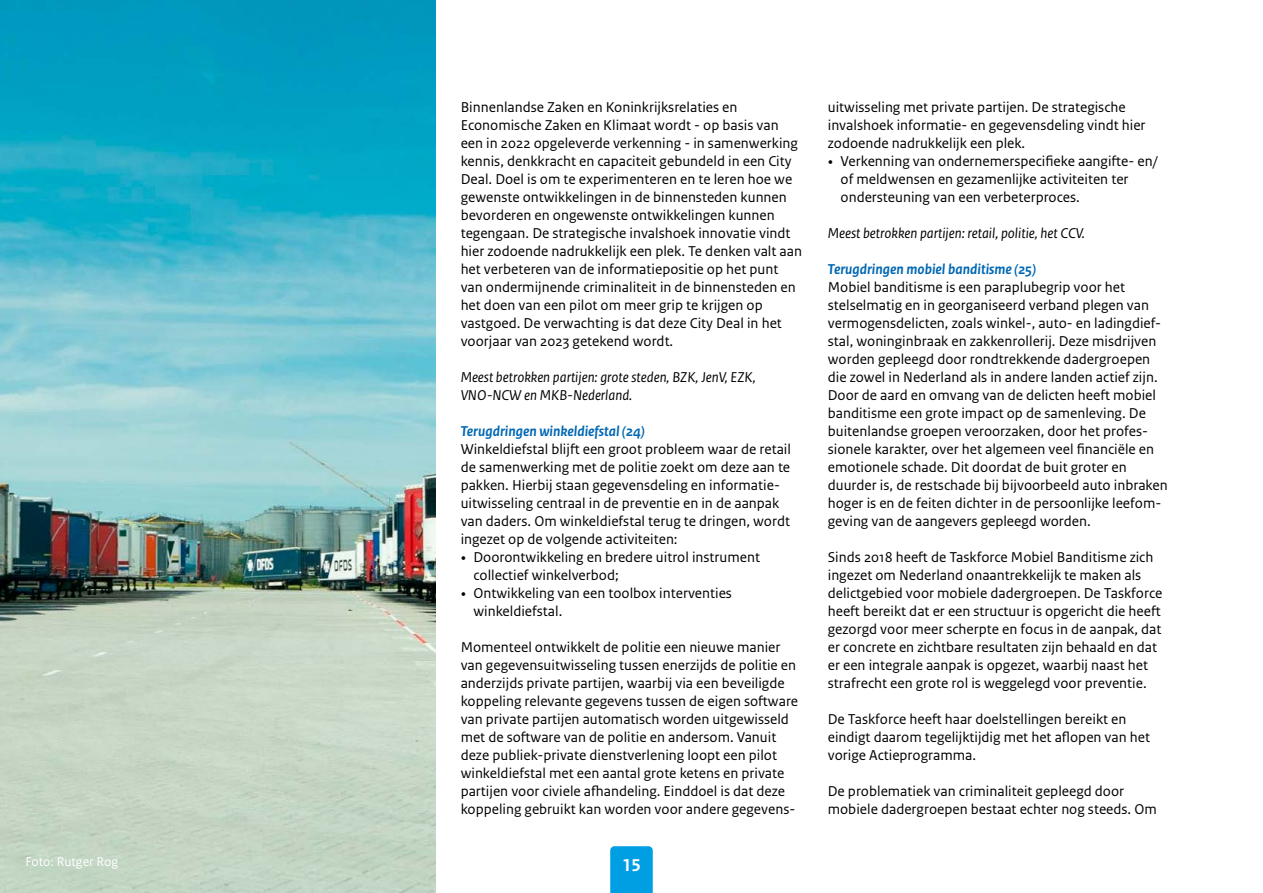
<style>
.page{position:relative;width:1263px;height:893px;background:#fff}
.page>*{position:absolute;margin:0;border:0;box-sizing:border-box;transform-origin:0 0}
.t1{font:700 18px "Rijksoverheid Sans Text";color:#fff}
.P_10_RO_Broodtekst_S{font:15px/18px "Rijksoverheid Sans Text";color:#000}
.P_10_RO_Body_curs{font:italic 15px/18px "Rijksoverheid Sans Text";color:#000}
.H4_05_RO_Alineakop_S{font:italic 700 15px "Rijksoverheid Sans Text";color:#0068b3}
.Fotobijschrift{font:13.5px "Rijksoverheid Sans Text";color:#fff}
.s1{font-family:"Rijksoverheid Serif"}
</style>
<div class="page">
<div style="left:610px;top:846px;width:43px;height:47px;background:#009ee3"></div>
<img style="left:0;top:0;width:435px;height:893px">
<p class="Fotobijschrift" style="left:26px;top:853px;width:94px">Foto: Rutger Rog</p>
<p class="P_10_RO_Broodtekst_S" style="left:461px;top:98px;width:343px">Binnenlandse Zaken en Koninkrijksrelaties en Economische Zaken en Klimaat wordt - op basis van een in 2022 opgeleverde verkenning - in samenwerking kennis, denkkracht en capaciteit gebundeld in een City Deal. Doel is om te experimenteren en te leren hoe we gewenste ontwikkelingen in de binnensteden kunnen bevorderen en ongewenste ontwikkelingen kunnen tegengaan. De strategische invalshoek innovatie vindt hier zodoende nadrukkelijk een plek. Te denken valt aan het verbeteren van de informatiepositie op het punt van ondermijnende criminaliteit in de binnensteden en het doen van een pilot om meer grip te krijgen op vastgoed. De verwachting is dat deze City Deal in het voorjaar van 2023 getekend wordt.</p>
<p class="P_10_RO_Body_curs" style="left:461px;top:368px;width:297px">Meest betrokken partijen: grote steden, BZK, JenV, EZK,<br>VNO-NCW en MKB-Nederland.</p>
<h4 class="H4_05_RO_Alineakop_S" style="left:461px;top:422px;width:186px">Terugdringen winkeldiefstal (24)</h4>
<p class="P_10_RO_Broodtekst_S" style="left:461px;top:440px;width:332px">Winkeldiefstal blijft een groot probleem waar de retail de samenwerking met de politie zoekt om deze aan te pakken. Hierbij staan gegevensdeling en informatie&shy;uitwisseling centraal in de preventie en in de aanpak van daders. Om winkeldiefstal terug te dringen, wordt ingezet op de volgende activiteiten:</p>
<p class="P_10_RO_Broodtekst_S" style="left:473px;top:548px;width:288px;text-indent:-13px"><span class="s1">•</span> Doorontwikkeling en bredere uitrol instrument collectief winkelverbod;</p>
<p class="P_10_RO_Broodtekst_S" style="left:473px;top:584px;width:260px;text-indent:-13px"><span class="s1">•</span> Ontwikkeling van een toolbox interventies winkeldiefstal.</p>
<p class="P_10_RO_Broodtekst_S" style="left:461px;top:638px;width:339px">Momenteel ontwikkelt de politie een nieuwe manier van gegevensuitwisseling tussen enerzijds de politie en anderzijds private partijen, waarbij via een beveiligde koppeling relevante gegevens tussen de eigen software van private partijen automatisch worden uitgewisseld met de software van de politie en andersom. Vanuit deze publiek-private dienstverlening loopt een pilot winkeldiefstal met een aantal grote ketens en private partijen voor civiele afhandeling. Einddoel is dat deze koppeling gebruikt kan worden voor andere gegevens-</p>
<p class="t1" style="left:622px;top:855px;width:20px">15</p>
<p class="P_10_RO_Broodtekst_S" style="left:828px;top:98px;width:319px">uitwisseling met private partijen. De strategische invalshoek informatie- en gegevensdeling vindt hier zodoende nadrukkelijk een plek.</p>
<p class="P_10_RO_Broodtekst_S" style="left:840px;top:152px;width:318px;text-indent:-13px"><span class="s1">•</span> Verkenning van ondernemerspecifieke aangifte- en/ of meldwensen en gezamenlijke activiteiten ter ondersteuning van een verbeterproces.</p>
<p class="P_10_RO_Body_curs" style="left:828px;top:224px;width:258px">Meest betrokken partijen: retail, politie, het CCV.</p>
<h4 class="H4_05_RO_Alineakop_S" style="left:828px;top:260px;width:210px">Terugdringen mobiel banditisme (25)</h4>
<p class="P_10_RO_Broodtekst_S" style="left:828px;top:278px;width:341px">Mobiel banditisme is een paraplubegrip voor het stelselmatig en in georganiseerd verband plegen van vermogensdelicten, zoals winkel-, auto- en ladingdief&shy;stal, woninginbraak en zakkenrollerij. Deze misdrijven worden gepleegd door rondtrekkende dadergroepen die zowel in Nederland als in andere landen actief zijn.<br>Door de aard en omvang van de delicten heeft mobiel banditisme een grote impact op de samenleving. De buitenlandse groepen veroorzaken, door het profes&shy;sionele karakter, over het algemeen veel financiële en emotionele schade. Dit doordat de buit groter en duurder is, de restschade bij bijvoorbeeld auto inbraken hoger is en de feiten dichter in de persoonlijke leefom&shy;geving van de aangevers gepleegd worden.</p>
<p class="P_10_RO_Broodtekst_S" style="left:828px;top:548px;width:336px">Sinds 2018 heeft de Taskforce Mobiel Banditisme zich ingezet om Nederland onaantrekkelijk te maken als delictgebied voor mobiele dadergroepen. De Taskforce heeft bereikt dat er een structuur is opgericht die heeft gezorgd voor meer scherpte en focus in de aanpak, dat er concrete en zichtbare resultaten zijn behaald en dat er een integrale aanpak is opgezet, waarbij naast het strafrecht een grote rol is weggelegd voor preventie.</p>
<p class="P_10_RO_Broodtekst_S" style="left:828px;top:710px;width:324px">De Taskforce heeft haar doelstellingen bereikt en eindigt daarom tegelijktijdig met het aflopen van het vorige Actieprogramma.</p>
<p class="P_10_RO_Broodtekst_S" style="left:828px;top:782px;width:330px">De problematiek van criminaliteit gepleegd door mobiele dadergroepen bestaat echter nog steeds. Om</p>
</div>
